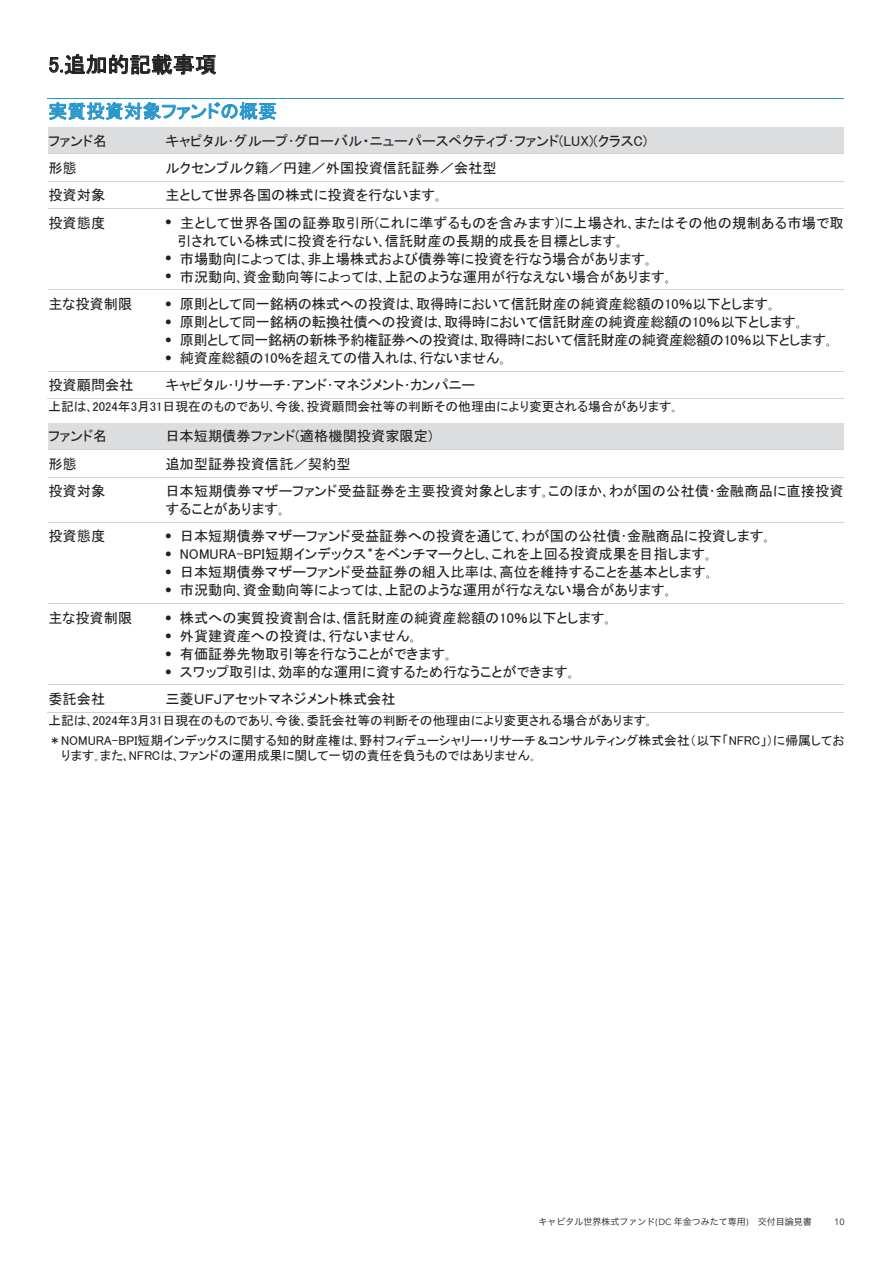
<style>
.page{position:relative;width:893px;height:1263px;background:#fff}
.page>*{position:absolute;margin:0;border:0;box-sizing:border-box;transform-origin:0 0}
.t1{font:21.75px "MS P Gothic";color:#231f20}
.t2{font:18.75px "MS P Gothic";letter-spacing:.005em;color:#2796cb}
.t3{font:14.25px/18px "MS P Gothic";color:#231f20}
.t4{font:14.25px "MS P Gothic";letter-spacing:-.04em;color:#231f20}
.t5{font:12.75px/19.6px "MS P Gothic";color:#231f20}
.t6{font:9px "Hira Kaku Pro W3";color:#231f20}
.t7{font:9px "Avenir Next LT Com";color:#231f20}
.s1{font-family:"Avenir Next LT Com"}
</style>
<div class="page">
<svg style="left:49px;top:54px;width:167px;height:21px"></svg>
<hr style="left:47px;top:98px;width:797px;height:1px;background:#2796cb">
<svg style="left:49px;top:102px;width:227px;height:18px"></svg>
<div style="left:48px;top:131px;width:117px;height:18px;background:#dcdddf"></div>
<div style="left:165px;top:131px;width:679px;height:18px;background:#dcdddf"></div>
<hr style="left:48px;top:127px;width:796px;height:4px;background:#dcdddf">
<div style="left:48px;top:149px;width:796px;height:5px;background:#dcdddf"></div>
<hr style="left:48px;top:154px;width:796px;height:1px;background:#d1d2d4">
<hr style="left:48px;top:181px;width:796px;height:1px;background:#d1d2d4">
<hr style="left:48px;top:208px;width:796px;height:1px;background:#d1d2d4">
<hr style="left:48px;top:289px;width:796px;height:1px;background:#d1d2d4">
<hr style="left:48px;top:371px;width:796px;height:1px;background:#d1d2d4">
<hr style="left:47px;top:398px;width:118px;height:1px;background:#d1d2d4">
<hr style="left:164px;top:398px;width:680px;height:1px;background:#d1d2d4">
<div style="left:48px;top:427px;width:117px;height:18px;background:#dcdddf"></div>
<div style="left:165px;top:427px;width:679px;height:18px;background:#dcdddf"></div>
<hr style="left:48px;top:423px;width:796px;height:4px;background:#dcdddf">
<hr style="left:48px;top:445px;width:796px;height:4px;background:#dcdddf">
<hr style="left:48px;top:449px;width:796px;height:1px;background:#d1d2d4">
<hr style="left:48px;top:477px;width:796px;height:1px;background:#d1d2d4">
<hr style="left:48px;top:522px;width:796px;height:1px;background:#d1d2d4">
<hr style="left:48px;top:603px;width:796px;height:1px;background:#d1d2d4">
<hr style="left:48px;top:685px;width:796px;height:1px;background:#d1d2d4">
<hr style="left:47px;top:712px;width:118px;height:1px;background:#d1d2d4">
<hr style="left:164px;top:712px;width:680px;height:1px;background:#d1d2d4">
<h1 class="t1" style="left:48px;top:54px;width:170px">5.追加的記載事項</h1>
<h2 class="t2" style="left:48px;top:102px;width:230px">実質投資対象ファンドの概要</h2>
<p class="t3" style="left:48px;top:131px;width:60px">ファンド名</p>
<p class="t3" style="left:165px;top:131px;width:483px">キャピタル･グループ･グローバル・ニューパースペクティブ･ファンド(LUX)(クラスC)</p>
<p class="t3" style="left:48px;top:159px;width:30px">形態</p>
<p class="t3" style="left:165px;top:159px;width:333px">ルクセンブルク籍／円建／外国投資信託証券／会社型</p>
<p class="t3" style="left:48px;top:186px;width:58px">投資対象</p>
<p class="t3" style="left:165px;top:186px;width:277px">主として世界各国の株式に投資を行ないます｡</p>
<p class="t3" style="left:48px;top:213px;width:58px">投資態度</p>
<p class="t3" style="left:177px;top:213px;width:668px;text-indent:-12px"><sup>●</sup> 主として世界各国の証券取引所(これに準ずるものを含みます)に上場され､またはその他の規制ある市場で取引されている株式に投資を行ない､信託財産の長期的成長を目標とします｡</p>
<p class="t3" style="left:165px;top:249px;width:488px"><sup>●</sup> 市場動向によっては､非上場株式および債券等に投資を行なう場合があります｡</p>
<p class="t3" style="left:165px;top:267px;width:507px"><sup>●</sup> 市況動向､資金動向等によっては､上記のような運用が行なえない場合があります｡</p>
<p class="t3" style="left:48px;top:295px;width:85px">主な投資制限</p>
<p class="t3" style="left:165px;top:295px;width:610px"><sup>●</sup> 原則として同一銘柄の株式への投資は､取得時において信託財産の純資産総額の10％以下とします｡</p>
<p class="t3" style="left:165px;top:313px;width:638px"><sup>●</sup> 原則として同一銘柄の転換社債への投資は､取得時において信託財産の純資産総額の10％以下とします｡</p>
<p class="t4" style="left:165px;top:332px;width:668px"><sup>●</sup> 原則として同一銘柄の新株予約権証券への投資は､取得時において信託財産の純資産総額の10％以下とします｡</p>
<p class="t3" style="left:165px;top:349px;width:342px"><sup>●</sup> 純資産総額の10％を超えての借入れは､行ないません｡</p>
<p class="t3" style="left:48px;top:376px;width:87px">投資顧問会社</p>
<p class="t3" style="left:165px;top:376px;width:311px">キャピタル･リサーチ･アンド･マネジメント･カンパニー</p>
<p class="t5" style="left:48px;top:397px;width:630px">上記は､2024年3月31日現在のものであり､今後､投資顧問会社等の判断その他理由により変更される場合があります｡</p>
<p class="t3" style="left:48px;top:427px;width:60px">ファンド名</p>
<p class="t3" style="left:165px;top:427px;width:268px">日本短期債券ファンド(適格機関投資家限定)</p>
<p class="t3" style="left:48px;top:455px;width:30px">形態</p>
<p class="t3" style="left:165px;top:455px;width:187px">追加型証券投資信託／契約型</p>
<p class="t3" style="left:48px;top:482px;width:58px">投資対象</p>
<p class="t3" style="left:165px;top:482px;width:680px">日本短期債券マザーファンド受益証券を主要投資対象とします｡このほか､わが国の公社債･金融商品に直接投資することがあります｡</p>
<p class="t3" style="left:48px;top:527px;width:58px">投資態度</p>
<p class="t3" style="left:165px;top:527px;width:606px"><sup>●</sup> 日本短期債券マザーファンド受益証券への投資を通じて､わが国の公社債･金融商品に投資します｡</p>
<p class="t3" style="left:165px;top:545px;width:547px"><sup>●</sup> NOMURA-BPI短期インデックス<sup>＊</sup>をベンチマークとし､これを上回る投資成果を目指します｡</p>
<p class="t3" style="left:165px;top:563px;width:548px"><sup>●</sup> 日本短期債券マザーファンド受益証券の組入比率は､高位を維持することを基本とします｡</p>
<p class="t3" style="left:165px;top:581px;width:507px"><sup>●</sup> 市況動向､資金動向等によっては､上記のような運用が行なえない場合があります｡</p>
<p class="t3" style="left:48px;top:608px;width:85px">主な投資制限</p>
<p class="t3" style="left:165px;top:608px;width:447px"><sup>●</sup> 株式への実質投資割合は､信託財産の純資産総額の10％以下とします｡</p>
<p class="t3" style="left:165px;top:626px;width:252px"><sup>●</sup> 外貨建資産への投資は､行ないません｡</p>
<p class="t3" style="left:165px;top:644px;width:287px"><sup>●</sup> 有価証券先物取引等を行なうことができます｡</p>
<p class="t3" style="left:165px;top:662px;width:410px"><sup>●</sup> スワップ取引は､効率的な運用に資するため行なうことができます｡</p>
<p class="t3" style="left:48px;top:690px;width:58px">委託会社</p>
<p class="t3" style="left:165px;top:690px;width:232px">三菱ＵＦＪアセットマネジメント株式会社</p>
<p class="t5" style="left:48px;top:710px;width:798px">上記は､2024年3月31日現在のものであり､今後､委託会社等の判断その他理由により変更される場合があります｡<br>＊NOMURA-BPI短期インデックスに関する知的財産権は､野村フィデューシャリー・リサーチ＆コンサルティング株式会社（以下「NFRC」）に帰属してお</p>
<p class="t5" style="left:61px;top:745px;width:476px">ります｡また､NFRCは､ファンドの運用成果に関して一切の責任を負うものではありません｡</p>
<p class="t6" style="left:539px;top:1214px;width:275px">キャピタル世界株式ファンド<span class="s1">(DC</span> 年金つみたて専用<span class="s1">)</span> 交付目論見書</p>
<p class="t7" style="left:834px;top:1216px;width:12px">10</p>
</div>
